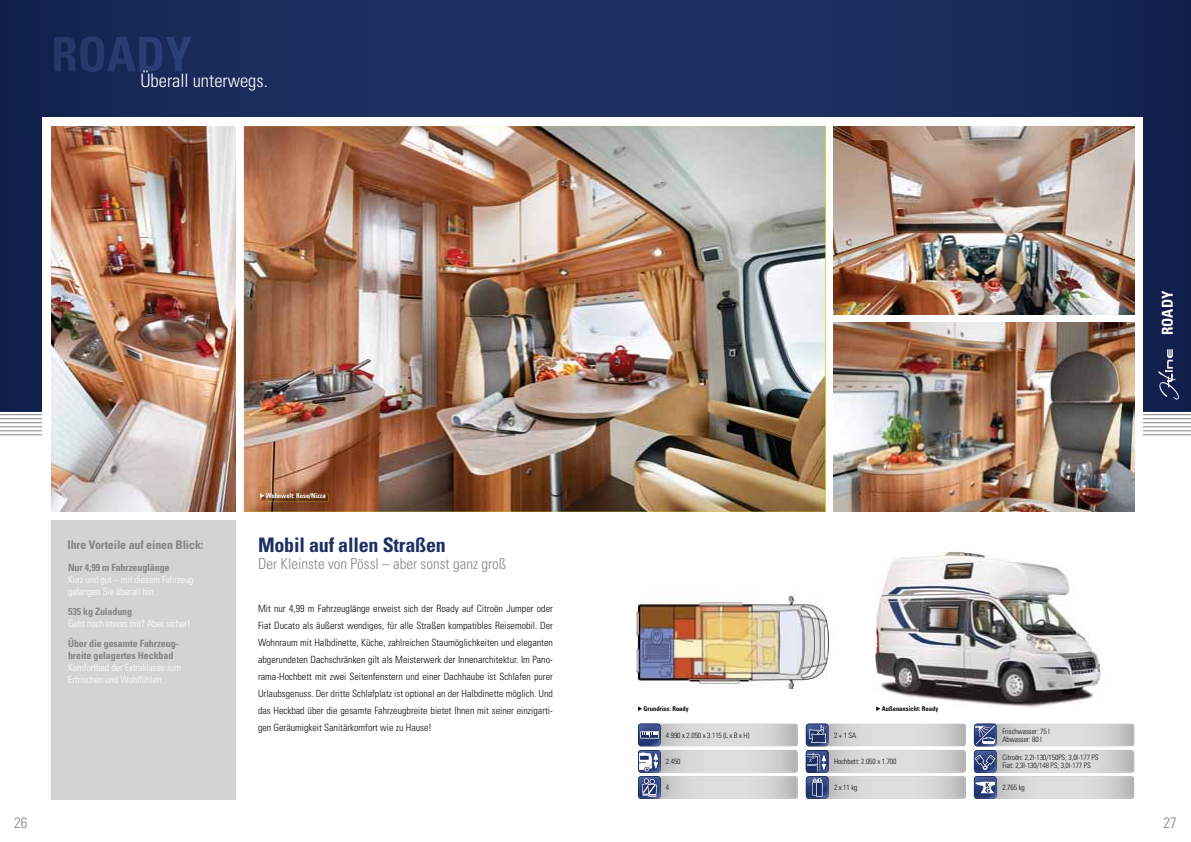
<style>
.page{position:relative;width:1191px;height:842px;background:#fff}
.page>*{position:absolute;margin:0;border:0;box-sizing:border-box;transform-origin:0 0}
.t1{font:700 condensed 20px "Univers LT Std";letter-spacing:-.01em;color:#1d2f62}
.t2{font:300 condensed 18.5px "Univers";color:#fff}
.t3{font:300 condensed 15px "Univers";color:#848585}
.t4{font:700 condensed 15px "Univers LT Std";color:#fff}
.t5{font:700 condensed 12px "Univers LT Std";letter-spacing:-.01em;color:#848585}
.t6{font:300 condensed 10px/17px "Univers";color:#0b0e0d;text-align:justify}
.t7{font:300 condensed 10px/12px "Univers LT Std";letter-spacing:-.01em;color:#fff}
.t8{font:700 condensed 10px/12px "Univers LT Std";letter-spacing:-.01em;color:#848585}
.t9{font:300 condensed 7.5px/8px "Univers";letter-spacing:-.01em;color:#0b0e0d}
.t10{font:700 condensed 6.6px "Univers";color:#0b0e0d}
.t11{font:700 condensed 6.6px "Univers";color:#fff}
.s1{color:#fdfdfc}
</style>
<div class="page">
<img style="left:875px;top:550px;width:227px;height:158px">
<hr style="left:0;top:414px;width:1191px;height:1px;background:#848585">
<hr style="left:0;top:418px;width:1191px;height:1px;background:#848585">
<hr style="left:0;top:423px;width:1191px;height:1px;background:#848585">
<hr style="left:0;top:427px;width:1191px;height:1px;background:#848585">
<hr style="left:0;top:431px;width:1191px;height:1px;background:#848585">
<hr style="left:0;top:435px;width:1191px;height:1px;background:#848585">
<img style="left:0;top:0;width:420px;height:137px">
<div style="left:420px;top:0;width:420px;height:117px;background:#1d3062"></div>
<img style="left:840px;top:0;width:351px;height:137px">
<div style="left:0;top:137px;width:42px;height:274px;background:#101f4b"></div>
<div style="left:1143px;top:137px;width:48px;height:274px;background:#111f4c"></div>
<img style="left:54px;top:36px;width:137px;height:36px">
<div style="left:43px;top:118px;width:1099px;height:394px;background:#fff"></div>
<img style="left:244px;top:126px;width:581px;height:386px">
<img style="left:51px;top:126px;width:184px;height:386px">
<img style="left:268px;top:494px;width:60px;height:7px">
<img style="left:268px;top:494px;width:57px;height:5px">
<svg style="left:260px;top:493px;width:8px;height:8px"></svg>
<div style="left:51px;top:520px;width:184px;height:279px;background:#d2d3d3"></div>
<img style="left:833px;top:126px;width:301px;height:189px">
<img style="left:833px;top:322px;width:301px;height:189px">
<svg style="left:1158px;top:349px;width:20px;height:51px"></svg>
<svg style="left:638px;top:706px;width:4px;height:5px"></svg>
<svg style="left:876px;top:706px;width:4px;height:5px"></svg>
<svg style="left:806px;top:724px;width:160px;height:75px;background:#c5c7cd"></svg>
<img style="left:640px;top:723px;width:18px;height:1px">
<svg style="left:638px;top:724px;width:160px;height:75px;background:#c8cacf"></svg>
<svg style="left:974px;top:724px;width:160px;height:75px;background:#c7c9cf"></svg>
<img style="left:637px;top:595px;width:193px;height:93px">
<h2 class="t2" style="left:140px;top:74px;width:129px">Überall unterwegs.</h2>
<p class="t5" style="left:67px;top:539px;width:138px">Ihre Vorteile auf einen Blick:</p>
<p class="t8" style="left:68px;top:562px;width:103px">Nur 4,99 m Fahrzeuglänge</p>
<p class="t7" style="left:68px;top:574px;width:127px">Kurz und gut – mit diesem Fahrzeug gelangen Sie überall hin.</p>
<p class="t8" style="left:68px;top:606px;width:66px">535 kg Zuladung</p>
<p class="t7" style="left:68px;top:618px;width:124px">Geht noch etwas mit? Aber sicher!</p>
<p class="t8" style="left:68px;top:638px;width:112px">Über die gesamte Fahrzeug&shy;breite gelagertes Heckbad</p>
<p class="t7" style="left:68px;top:662px;width:115px">Komfortbad der Extraklasse zum<br>Erfrischen und Wohlfühlen.</p>
<h3 class="t3" style="left:14px;top:817px;width:15px">26</h3>
<p class="t11" style="left:266px;top:493px;width:61px"><span class="s1">W</span>ohnwelt: Rose/Nizza</p>
<h1 class="t1" style="left:258px;top:535px;width:189px">Mobil auf allen Straßen</h1>
<h3 class="t3" style="left:258px;top:558px;width:250px">Der Kleinste von Pössl – aber sonst ganz groß</h3>
<p class="t6" style="left:258px;top:601px;width:296px">Mit nur 4,99 m Fahrzeuglänge erweist sich der Roady auf Citroën Jumper oder Fiat Ducato als äußerst wendiges, für alle Straßen kompatibles Reisemobil. Der Wohnraum mit Halbdinette, Küche, zahlreichen Staumöglichkeiten und eleganten abgerundeten Dachschränken gilt als Meisterwerk der Innenarchitektur. Im Pano&shy;rama-Hochbett mit zwei Seitenfenstern und einer Dachhaube ist Schlafen purer Urlaubsgenuss. Der dritte Schlafplatz ist optional an der Halbdinette möglich. Und das Heckbad über die gesamte Fahrzeugbreite bietet Ihnen mit seiner einzigarti&shy;gen Geräumigkeit Sanitärkomfort wie zu Hause!</p>
<h3 class="t4" style="left:1160px;top:335px;width:46px;rotate:-90deg">ROADY</h3>
<p class="t10" style="left:643px;top:706px;width:47px">Grundriss: Roady</p>
<p class="t10" style="left:881px;top:706px;width:58px">Außenansicht: Roady</p>
<p class="t9" style="left:834px;top:732px;width:24px">2 + 1 SA</p>
<p class="t9" style="left:666px;top:732px;width:85px">4.990 x 2.050 x 3.115 (L x B x H)</p>
<p class="t9" style="left:666px;top:758px;width:16px">2.450</p>
<p class="t9" style="left:834px;top:758px;width:64px">Hochbett: 2.050 x 1.700</p>
<p class="t9" style="left:666px;top:784px;width:5px">4</p>
<p class="t9" style="left:834px;top:784px;width:25px">2 x 11 kg</p>
<p class="t9" style="left:1002px;top:728px;width:49px">Frischwasser: 75 l<br>Abwasser: 80 l</p>
<p class="t9" style="left:1002px;top:754px;width:98px">Citroën: 2,2l-130/150PS; 3,0l-177 PS<br>Fiat: 2,3l-130/148 PS; 3,0l-177 PS</p>
<p class="t9" style="left:1002px;top:784px;width:24px">2.765 kg</p>
<h3 class="t3" style="left:1163px;top:817px;width:15px">27</h3>
</div>
